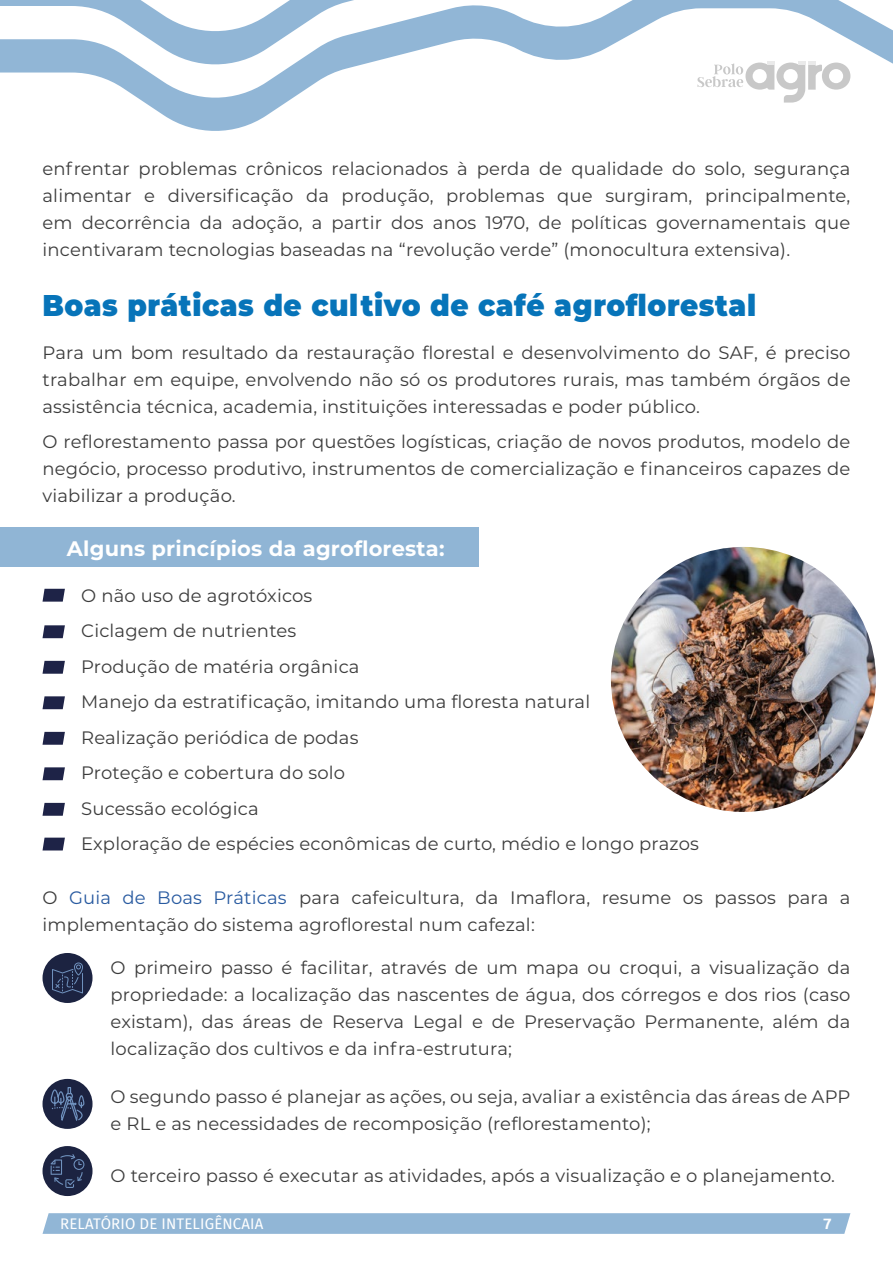
<style>
.page{position:relative;width:893px;height:1263px;background:#fff}
.page>*{position:absolute;margin:0;border:0;box-sizing:border-box;transform-origin:0 0}
.t1{font:900 30px "Montserrat";letter-spacing:.02em;color:#0774b9;scale:.93 1}
.t2{font:700 21px "Montserrat";letter-spacing:.01em;color:#fff}
.t3{font:18px/27px "Montserrat";letter-spacing:.01em;color:#3c3c3c;text-align:justify}
.t4{font:15px "Fira Sans";letter-spacing:.01em;color:#fff}
.t5{font:700 15px "Campuni";color:#fff}
.s1{color:#285aa0}
</style>
<div class="page">
<svg style="left:0;top:70px;width:851px;height:61px"></svg>
<svg style="left:0;top:3px;width:893px;height:67px"></svg>
<svg style="left:0;top:0;width:844px;height:3px"></svg>
<svg style="left:43px;top:1213px;width:807px;height:21px;background:#93b7d6"></svg>
<div style="left:0;top:527px;width:478px;height:39px;background:#90b5d5"></div>
<svg style="left:43px;top:589px;width:22px;height:13px"></svg>
<svg style="left:43px;top:625px;width:22px;height:13px"></svg>
<svg style="left:43px;top:661px;width:22px;height:13px"></svg>
<svg style="left:43px;top:696px;width:22px;height:13px"></svg>
<svg style="left:43px;top:732px;width:22px;height:13px"></svg>
<svg style="left:43px;top:767px;width:22px;height:13px"></svg>
<svg style="left:43px;top:803px;width:22px;height:13px"></svg>
<svg style="left:43px;top:838px;width:22px;height:12px"></svg>
<div style="left:43px;top:953px;width:50px;height:50px;background:#1c2341;border-radius:50%"></div>
<div style="left:43px;top:1079px;width:50px;height:50px;background:#1c2341;border-radius:50%"></div>
<div style="left:43px;top:1146px;width:50px;height:50px;background:#1c2341;border-radius:50%"></div>
<img style="left:611px;top:547px;width:265px;height:265px;border-radius:133px">
<svg style="left:50px;top:1087px;width:35px;height:38px"></svg>
<svg style="left:51px;top:1154px;width:33px;height:34px"></svg>
<svg style="left:52px;top:962px;width:31px;height:31px"></svg>
<svg style="left:697px;top:61px;width:153px;height:42px"></svg>
<p class="t3" style="left:43px;top:154px;width:809px">enfrentar problemas crônicos relacionados à perda de qualidade do solo, segurança alimentar e diversificação da produção, problemas que surgiram, principalmente, em decorrência da adoção, a partir dos anos 1970, de políticas governamentais que incentivaram tecnologias baseadas na “revolução verde” (monocultura extensiva).</p>
<h1 class="t1" style="left:43px;top:283px;width:769px">Boas práticas de cultivo de café agroflorestal</h1>
<p class="t3" style="left:43px;top:338px;width:809px">Para um bom resultado da restauração florestal e desenvolvimento do SAF, é preciso trabalhar em equipe, envolvendo não só os produtores rurais, mas também órgãos de assistência técnica, academia, instituições interessadas e poder público.</p>
<p class="t3" style="left:43px;top:428px;width:809px">O reflorestamento passa por questões logísticas, criação de novos produtos, modelo de negócio, processo produtivo, instrumentos de comercialização e financeiros capazes de viabilizar a produção.</p>
<p class="t2" style="left:67px;top:533px;width:379px">Alguns princípios da agrofloresta:</p>
<p class="t3" style="left:81px;top:577px;width:619px;line-height:35.5px;text-align:left">O não uso de agrotóxicos<br>Ciclagem de nutrientes<br>Produção de matéria orgânica<br>Manejo da estratificação, imitando uma floresta natural<br>Realização periódica de podas<br>Proteção e cobertura do solo<br>Sucessão ecológica<br>Exploração de espécies econômicas de curto, médio e longo prazos</p>
<p class="t3" style="left:43px;top:883px;width:809px">O <span class="s1">Guia de Boas Práticas</span> para cafeicultura, da Imaflora, resume os passos para a implementação do sistema agroflorestal num cafezal:</p>
<p class="t3" style="left:111px;top:953px;width:741px">O primeiro passo é facilitar, através de um mapa ou croqui, a visualização da propriedade: a localização das nascentes de água, dos córregos e dos rios (caso existam), das áreas de Reserva Legal e de Preservação Permanente, além da localização dos cultivos e da infra-estrutura;</p>
<p class="t3" style="left:111px;top:1082px;width:741px">O segundo passo é planejar as ações, ou seja, avaliar a existência das áreas de APP e RL e as necessidades de recomposição (reflorestamento);</p>
<p class="t3" style="left:111px;top:1162px;width:726px">O terceiro passo é executar as atividades, após a visualização e o planejamento.</p>
<p class="t4" style="left:60px;top:1213px;width:205px">RELATÓRIO DE INTELIGÊNCAIA</p>
<p class="t5" style="left:823px;top:1214px;width:9px">7</p>
</div>
